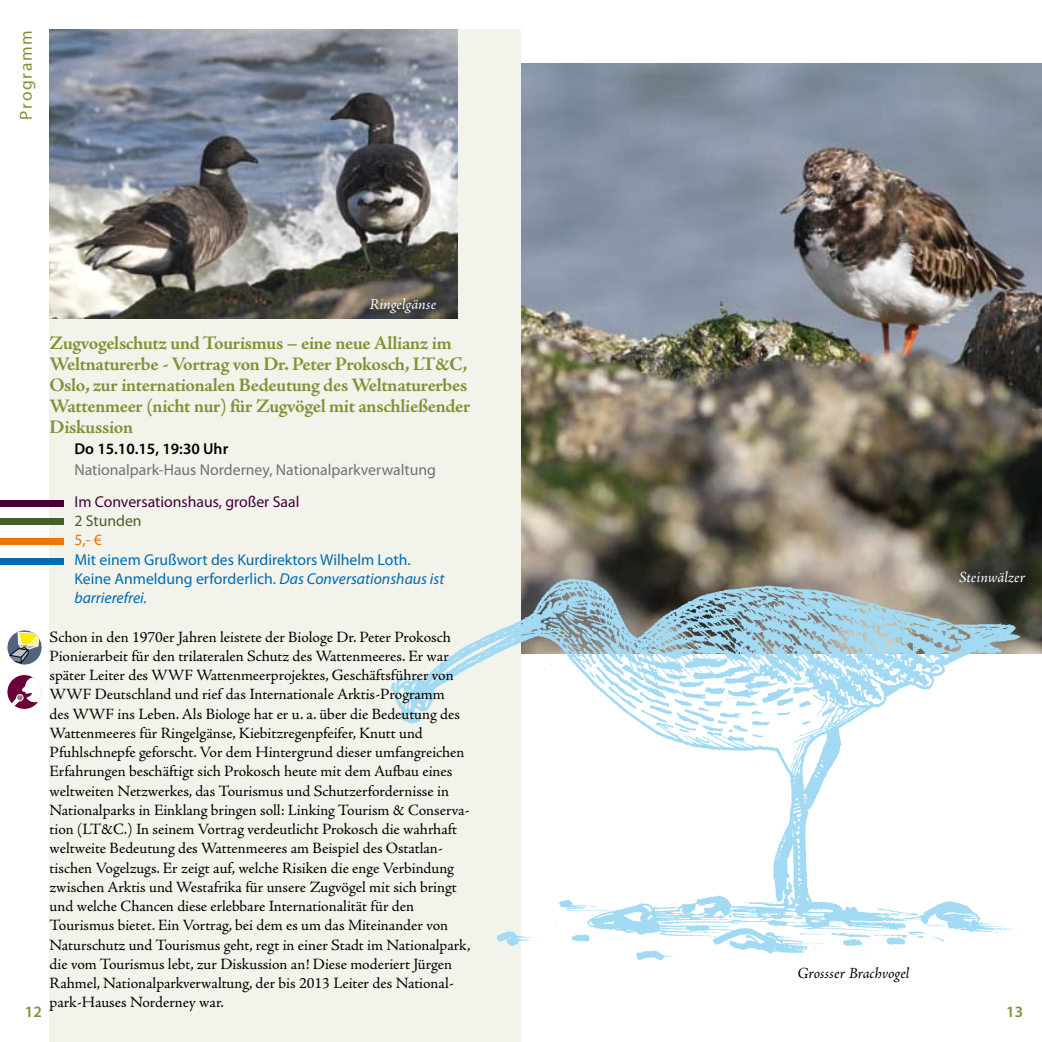
<style>
.page{position:relative;width:1042px;height:1042px;background:#fff}
.page>*{position:absolute;margin:0;border:0;box-sizing:border-box;transform-origin:0 0}
.t1{font:700 19.25px/21px "Adobe Jenson Pro";letter-spacing:-.02em;color:#7f9237}
.t2{font:17.5px "Myriad Pro";letter-spacing:.095em;color:#7f9237}
.t3{font:15.75px/19.2px "Adobe Jenson Pro";letter-spacing:-.005em;color:#000}
.t4{font:15.75px/19.2px "Myriad Pro";color:#006ab2}
.t5{font:15.75px "Myriad Pro";color:#707173}
.t6{font:15.75px "Myriad Pro";color:#450039}
.t7{font:italic 15.75px "Adobe Jenson Pro";letter-spacing:-.005em;color:#fff}
.t8{font:600 15.75px "Myriad Pro";color:#000}
.t9{font:italic 15.75px "Adobe Jenson Pro";letter-spacing:-.005em;color:#000}
.t10{font:15.75px "Myriad Pro";color:#426128}
.t11{font:600 15.75px "Myriad Pro";color:#7f9237}
.t12{font:15.75px "Myriad Pro";color:#ed7703}
.s1{font-style:italic}
</style>
<div class="page">
<div style="left:50px;top:30px;width:471px;height:1012px;background:#f2f3ea"></div>
<div style="left:0;top:500px;width:63px;height:6px;background:#450039"></div>
<div style="left:0;top:519px;width:63px;height:6px;background:#426128"></div>
<div style="left:0;top:558px;width:63px;height:7px;background:#006ab2"></div>
<div style="left:0;top:538px;width:63px;height:7px;background:#ed7703"></div>
<svg style="left:7px;top:675px;width:34px;height:34px"></svg>
<svg style="left:11px;top:676px;width:31px;height:31px"></svg>
<svg style="left:7px;top:630px;width:35px;height:34px"></svg>
<svg style="left:9px;top:631px;width:31px;height:32px"></svg>
<img style="left:50px;top:30px;width:408px;height:289px">
<img style="left:521px;top:63px;width:521px;height:590px">
<img style="left:391px;top:538px;width:632px;height:422px">
<p class="t2" style="left:15px;top:120px;width:91px;rotate:-90deg">Programm</p>
<p class="t7" style="left:370px;top:295px;width:68px">Ringelgänse</p>
<p class="t1" style="left:50px;top:333px;width:422px">Zugvogelschutz und Tourismus – eine neue Allianz im Weltnaturerbe - Vortrag von Dr. Peter Prokosch, LT&amp;C, Oslo, zur internationalen Bedeutung des Weltnaturerbes Wattenmeer (nicht nur) für Zugvögel mit anschließender Diskussion</p>
<p class="t8" style="left:74px;top:439px;width:155px">Do 15.10.15, 19:30 Uhr</p>
<p class="t5" style="left:74px;top:460px;width:363px">Nationalpark-Haus Norderney, Nationalparkverwaltung</p>
<p class="t6" style="left:74px;top:492px;width:227px">Im Conversationshaus, großer Saal</p>
<p class="t10" style="left:74px;top:511px;width:69px">2 Stunden</p>
<p class="t12" style="left:74px;top:530px;width:29px">5,- €</p>
<p class="t4" style="left:74px;top:549px;width:371px">Mit einem Grußwort des Kurdirektors Wilhelm Loth.<br>Keine Anmeldung erforderlich. <span class="s1">Das Conversationshaus ist barrierefrei.</span></p>
<p class="t3" style="left:50px;top:627px;width:422px">Schon in den 1970er Jahren leistete der Biologe Dr. Peter Prokosch Pionierarbeit für den trilateralen Schutz des Wattenmeeres. Er war später Leiter des WWF Wattenmeerprojektes, Geschäftsführer von WWF Deutschland und rief das Internationale Arktis-Programm<br>des WWF ins Leben. Als Biologe hat er u. a. über die Bedeutung des Wattenmeeres für Ringelgänse, Kiebitzregenpfeifer, Knutt und Pfuhlschnepfe geforscht. Vor dem Hintergrund dieser umfangreichen Erfahrungen beschäftigt sich Prokosch heute mit dem Aufbau eines weltweiten Netzwerkes, das Tourismus und Schutzerfordernisse in Nationalparks in Einklang bringen soll: Linking Tourism &amp; Conserva&shy;tion (LT&amp;C.) In seinem Vortrag verdeutlicht Prokosch die wahrhaft weltweite Bedeutung des Wattenmeeres am Beispiel des Ostatlan&shy;tischen Vogelzugs. Er zeigt auf, welche Risiken die enge Verbindung zwischen Arktis und Westafrika für unsere Zugvögel mit sich bringt und welche Chancen diese erlebbare Internationalität für den Tourismus bietet. Ein Vortrag, bei dem es um das Miteinander von Naturschutz und Tourismus geht, regt in einer Stadt im Nationalpark, die vom Tourismus lebt, zur Diskussion an! Diese moderiert Jürgen Rahmel, Nationalparkverwaltung, der bis 2013 Leiter des National&shy;park-Hauses Norderney war.</p>
<p class="t7" style="left:959px;top:568px;width:68px">Steinwälzer</p>
<p class="t9" style="left:797px;top:963px;width:113px">Grossser Brachvogel</p>
<p class="t11" style="left:25px;top:1002px;width:18px">12</p>
<p class="t11" style="left:1006px;top:1001px;width:18px">13</p>
</div>
